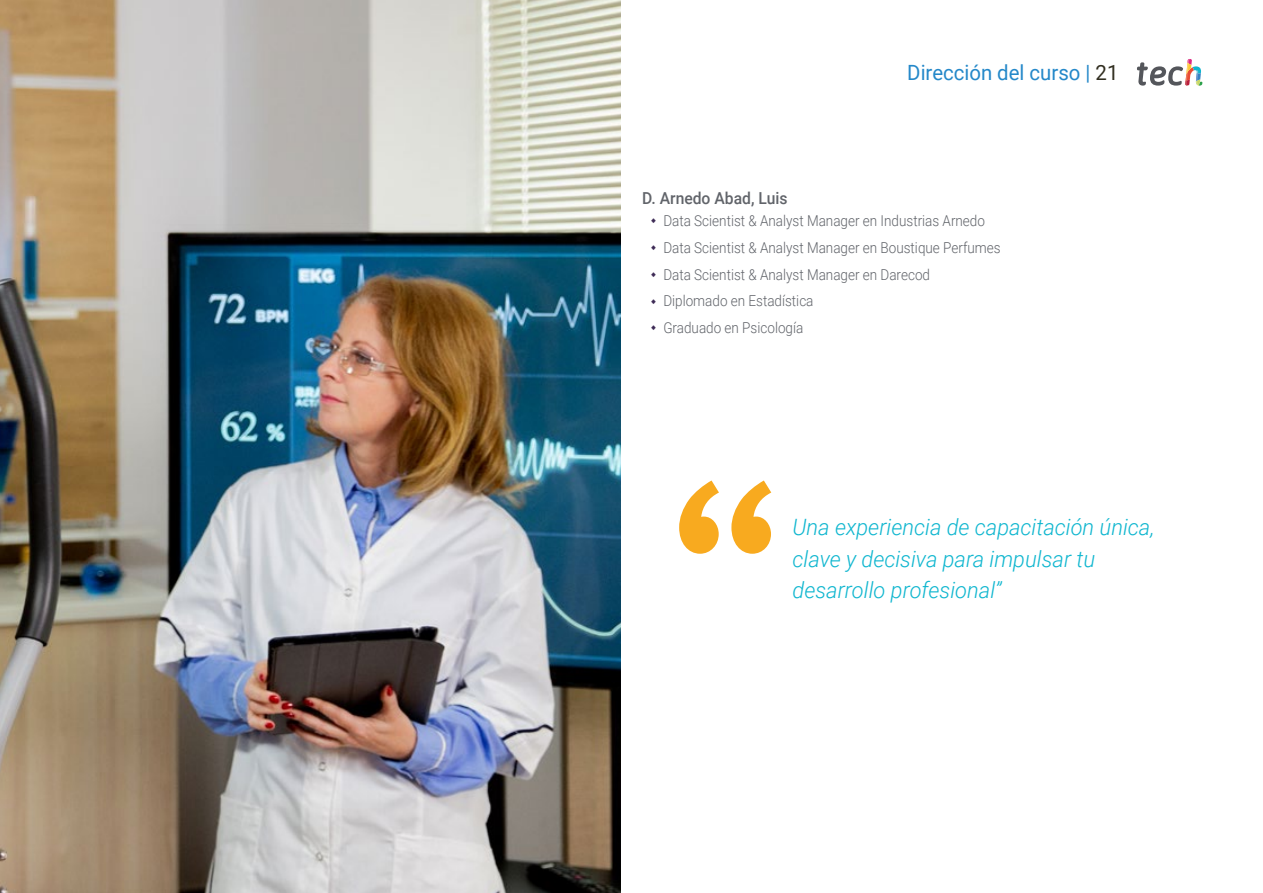
<style>
.page{position:relative;width:1263px;height:893px;background:#fff}
.page>*{position:absolute;margin:0;border:0;box-sizing:border-box;transform-origin:0 0}
.t1{font:italic 300 22.5px/31.5px "Roboto";color:#0fb6cf}
.t2{font:21px "Roboto";color:#2488c9}
.t3{font:500 16.5px "Roboto";color:#61646a;scale:.95 1}
.t4{font:300 15px/26.7px "Roboto";color:#61646a;scale:.9 1}
.s1{color:#312e20}
</style>
<div class="page">
<svg style="left:1137px;top:59px;width:65px;height:27px"></svg>
<svg style="left:679px;top:480px;width:92px;height:74px"></svg>
<img style="left:0;top:0;width:621px;height:893px">
<h2 class="t2" style="left:907px;top:57px;width:213px">Dirección del curso | <span class="s1">21</span></h2>
<p class="t3" style="left:642px;top:186px;width:155px">D. Arnedo Abad, Luis</p>
<p class="t4" style="left:663px;top:207px;width:376px">Data Scientist &amp; Analyst Manager en Industrias Arnedo Data Scientist &amp; Analyst Manager en Boustique Perfumes Data Scientist &amp; Analyst Manager en Darecod<br>Diplomado en Estadística<br>Graduado en Psicología</p>
<h1 class="t1" style="left:792px;top:510px;width:363px">Una experiencia de capacitación única, clave y decisiva para impulsar tu desarrollo profesional”</h1>
</div>
